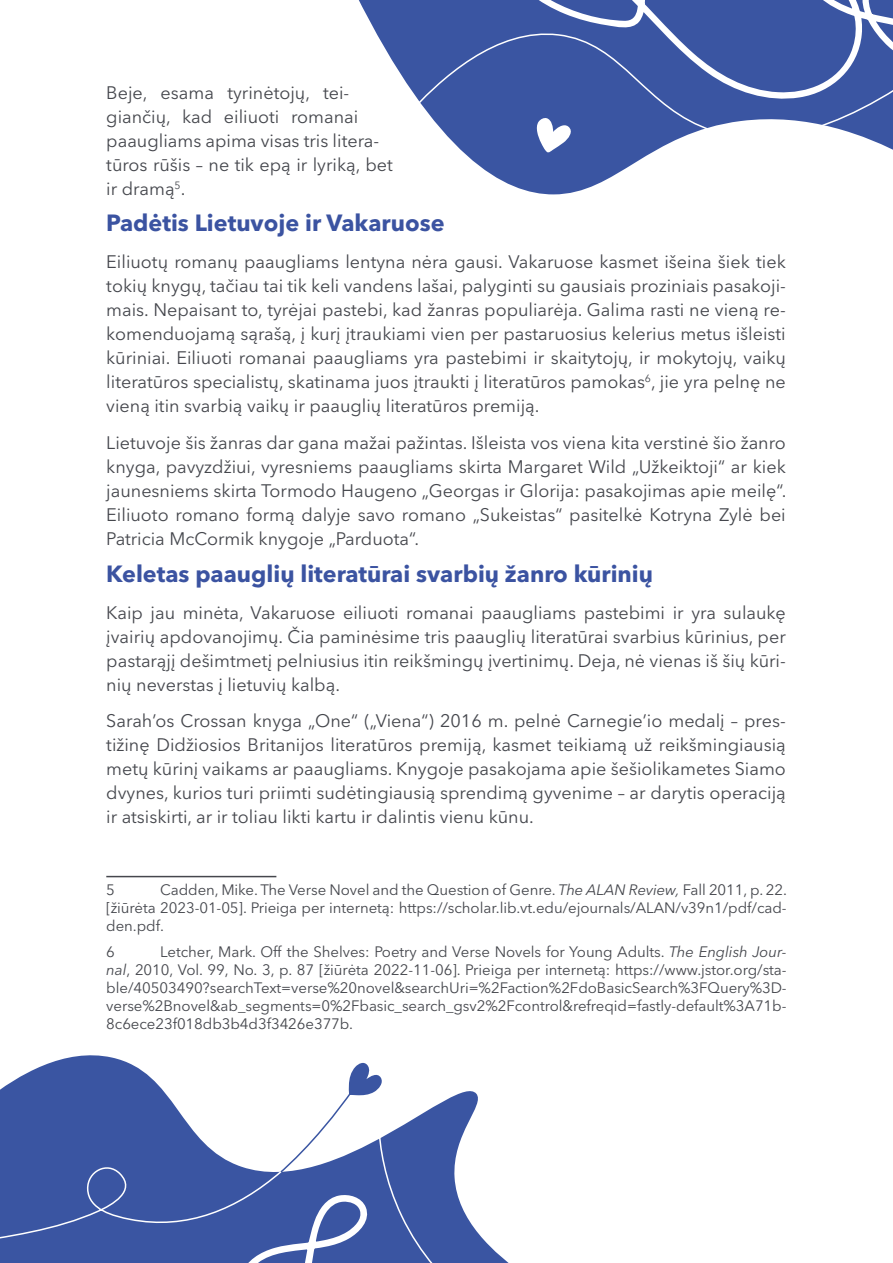
<style>
.page{position:relative;width:893px;height:1263px;background:#fff}
.page>*{position:absolute;margin:0;border:0;box-sizing:border-box;transform-origin:0 0}
.AVENIRAS{font:700 23.25px "Avenir Next LT Pro";color:#3b53a1}
.AVENIRAS-2{font:18px/24px "Avenir Next LT Pro";color:#45474d;text-align:justify}
.Footnote_text{font:15px/18px "Avenir Next LT Pro";letter-spacing:-.005em;color:#45474d;text-align:justify}
.s1{font-style:italic}
</style>
<div class="page">
<hr style="left:106px;top:876px;width:170px;height:1px;background:#45474d">
<svg style="left:0;top:1055px;width:478px;height:67px"></svg>
<svg style="left:0;top:1122px;width:509px;height:141px"></svg>
<svg style="left:349px;top:1061px;width:35px;height:34px"></svg>
<svg style="left:169px;top:1194px;width:202px;height:69px;background:#5169ac"></svg>
<svg style="left:358px;top:0;width:535px;height:195px"></svg>
<svg style="left:401px;top:28px;width:492px;height:119px"></svg>
<svg style="left:536px;top:117px;width:39px;height:36px"></svg>
<svg style="left:481px;top:0;width:412px;height:102px;background:#4b63aa"></svg>
<p class="AVENIRAS-2" style="left:106px;top:80px;width:288px;text-align:left">Beje, esama tyrinėtojų, tei&shy;giančių, kad eiliuoti romanai paaugliams apima visas tris litera&shy;tūros rūšis – ne tik epą ir lyriką, bet ir dramą<sup>5</sup>.</p>
<p class="AVENIRAS" style="left:106px;top:209px;width:340px">Padėtis Lietuvoje ir Vakaruose</p>
<p class="AVENIRAS-2" style="left:106px;top:250px;width:681px">Eiliuotų romanų paaugliams lentyna nėra gausi. Vakaruose kasmet išeina šiek tiek tokių knygų, tačiau tai tik keli vandens lašai, palyginti su gausiais proziniais pasakoji&shy;mais. Nepaisant to, tyrėjai pastebi, kad žanras populiarėja. Galima rasti ne vieną re&shy;komenduojamą sąrašą, į kurį įtraukiami vien per pastaruosius kelerius metus išleisti kūriniai. Eiliuoti romanai paaugliams yra pastebimi ir skaitytojų, ir mokytojų, vaikų literatūros specialistų, skatinama juos įtraukti į literatūros pamokas<sup>6</sup>, jie yra pelnę ne vieną itin svarbią vaikų ir paauglių literatūros premiją.</p>
<p class="AVENIRAS-2" style="left:106px;top:431px;width:682px">Lietuvoje šis žanras dar gana mažai pažintas. Išleista vos viena kita verstinė šio žanro knyga, pavyzdžiui, vyresniems paaugliams skirta Margaret Wild „Užkeiktoji“ ar kiek jaunesniems skirta Tormodo Haugeno „Georgas ir Glorija: pasakojimas apie meilę“.<br>Eiliuoto romano formą dalyje savo romano „Sukeistas“ pasitelkė Kotryna Zylė bei Patricia McCormik knygoje „Parduota“.</p>
<p class="AVENIRAS" style="left:106px;top:559px;width:548px">Keletas paauglių literatūrai svarbių žanro kūrinių</p>
<p class="AVENIRAS-2" style="left:106px;top:600px;width:681px">Kaip jau minėta, Vakaruose eiliuoti romanai paaugliams pastebimi ir yra sulaukę įvairių apdovanojimų. Čia paminėsime tris paauglių literatūrai svarbius kūrinius, per pastarąjį dešimtmetį pelniusius itin reikšmingų įvertinimų. Deja, nė vienas iš šių kūri&shy;nių neverstas į lietuvių kalbą.</p>
<p class="AVENIRAS-2" style="left:106px;top:709px;width:681px">Sarah’os Crossan knyga „One“ („Viena“) 2016 m. pelnė Carnegie’io medalį – pres&shy;tižinę Didžiosios Britanijos literatūros premiją, kasmet teikiamą už reikšmingiausią metų kūrinį vaikams ar paaugliams. Knygoje pasakojama apie šešiolikametes Siamo dvynes, kurios turi priimti sudėtingiausią sprendimą gyvenime – ar darytis operaciją ir atsiskirti, ar ir toliau likti kartu ir dalintis vienu kūnu.</p>
<p class="Footnote_text" style="left:106px;top:880px;width:682px;text-indent:54px">Cadden, Mike. The Verse Novel and the Question of Genre. <span class="s1">The ALAN Review,</span> Fall 2011, p. 22. [žiūrėta 2023-01-05]. Prieiga per internetą: https://scholar.lib.vt.edu/ejournals/ALAN/v39n1/pdf/cad&shy;den.pdf.</p>
<p class="Footnote_text" style="left:106px;top:943px;width:10px">6</p>
<p class="Footnote_text" style="left:106px;top:880px;width:10px">5</p>
<p class="Footnote_text" style="left:106px;top:943px;width:682px;text-indent:54px">Letcher, Mark. Off the Shelves: Poetry and Verse Novels for Young Adults. <span class="s1">The English Jour&shy;nal</span>, 2010, Vol. 99, No. 3, p. 87 [žiūrėta 2022-11-06]. Prieiga per internetą: https://www.jstor.org/sta&shy;ble/40503490?searchText=verse%20novel&amp;searchUri=%2Faction%2FdoBasicSearch%3FQuery%3D&shy;verse%2Bnovel&amp;ab_segments=0%2Fbasic_search_gsv2%2Fcontrol&amp;refreqid=fastly-default%3A71b-8c6ece23f018db3b4d3f3426e377b.</p>
</div>
